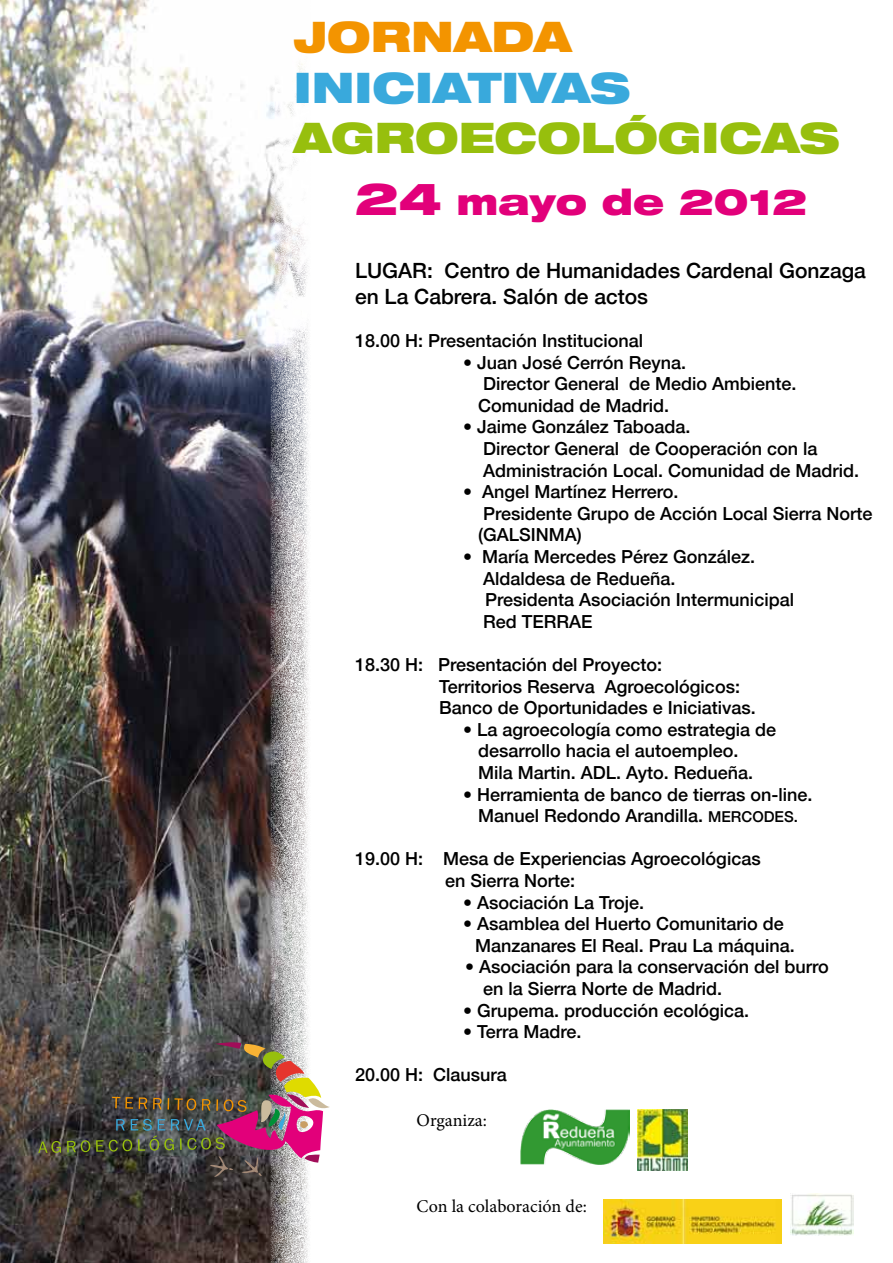
<style>
.page{position:relative;width:893px;height:1263px;background:#fff}
.page>*{position:absolute;margin:0;border:0;box-sizing:border-box;transform-origin:0 0}
.t1{font:900 expanded 42px "Helvetica 93";color:#97bf0d}
.t2{font:900 expanded 42px "Helvetica 93";color:#39a9dc}
.t3{font:900 expanded 42px "Helvetica 93";color:#f39400}
.t4{font:900 expanded 36px "Helvetica 93";color:#e2007a}
.t5{font:500 21px/25.2px "Helvetica 65";color:#000}
.t6{font:500 18px/21.6px "Helvetica 65";color:#000}
.t7{font:18px "Minion Pro";color:#000}
.s1{font-size:45px}
.s2{font-size:15px}
</style>
<div class="page">
<img style="left:0;top:0;width:310px;height:1263px">
<img style="left:603px;top:1199px;width:179px;height:44px">
<img style="left:790px;top:1193px;width:63px;height:43px">
<svg style="left:38px;top:1141px;width:23px;height:12px"></svg>
<svg style="left:67px;top:1140px;width:23px;height:12px"></svg>
<img style="left:96px;top:1041px;width:234px;height:136px">
<img style="left:521px;top:1109px;width:109px;height:56px">
<img style="left:638px;top:1109px;width:50px;height:61px">
<h1 class="t3" style="left:294px;top:10px;width:279px">JORNADA</h1>
<h1 class="t2" style="left:294px;top:60px;width:338px">INICIATIVAS</h1>
<h1 class="t1" style="left:294px;top:111px;width:548px">AGROECOLÓGICAS</h1>
<h2 class="t4" style="left:355px;top:178px;width:454px"><span class="s1">24</span> mayo de 2012</h2>
<p class="t5" style="left:355px;top:258px;width:512px">LUGAR: Centro de Humanidades Cardenal Gonzaga en La Cabrera. Salón de actos</p>
<p class="t6" style="left:355px;top:329px;width:290px">18.00 H: Presentación Institucional</p>
<p class="t6" style="left:478px;top:351px;width:320px;text-indent:-15px">• Juan José Cerrón Reyna.<br>Director General de Medio Ambiente.<br>Comunidad de Madrid.</p>
<p class="t6" style="left:483px;top:416px;width:378px;text-indent:-20px">• Jaime González Taboada.<br>Director General de Cooperación con la<br>Administración Local. Comunidad de Madrid.</p>
<p class="t6" style="left:478px;top:481px;width:396px;text-indent:-15px">• Angel Martínez Herrero.<br>Presidente Grupo de Acción Local Sierra Norte (GALSINMA)</p>
<p class="t6" style="left:483px;top:545px;width:312px;text-indent:-20px">• María Mercedes Pérez González.<br>Aldaldesa de Redueña.<br>Presidenta Asociación Intermunicipal<br>Red TERRAE</p>
<p class="t6" style="left:439px;top:653px;width:318px;text-indent:-84px">18.30 H: Presentación del Proyecto:<br>Territorios Reserva Agroecológicos:<br>Banco de Oportunidades e Iniciativas.</p>
<p class="t6" style="left:478px;top:718px;width:300px;text-indent:-15px">• La agroecología como estrategia de desarrollo hacia el autoempleo.<br>Mila Martin. ADL. Ayto. Redueña.</p>
<p class="t6" style="left:463px;top:783px;width:351px;text-align:center">• Herramienta de banco de tierras on-line.<br>Manuel Redondo Arandilla. <span class="s2">MERCODES.</span></p>
<p class="t6" style="left:445px;top:848px;width:317px;text-indent:-90px">19.00 H: Mesa de Experiencias Agroecológicas en Sierra Norte:</p>
<p class="t6" style="left:463px;top:891px;width:183px">• Asociación La Troje.</p>
<p class="t6" style="left:475px;top:913px;width:321px;text-indent:-12px">• Asamblea del Huerto Comunitario de<br>Manzanares El Real. Prau La máquina.</p>
<p class="t6" style="left:483px;top:956px;width:347px;text-indent:-18px">• Asociación para la conservación del burro en la Sierra Norte de Madrid.</p>
<p class="t6" style="left:463px;top:999px;width:288px">• Grupema. producción ecológica.</p>
<p class="t6" style="left:463px;top:1021px;width:120px">• Terra Madre.</p>
<p class="t6" style="left:355px;top:1064px;width:153px">20.00 H: Clausura</p>
<p class="t7" style="left:417px;top:1108px;width:72px">Organiza:</p>
<p class="t7" style="left:417px;top:1194px;width:172px">Con la colaboración de:</p>
</div>
